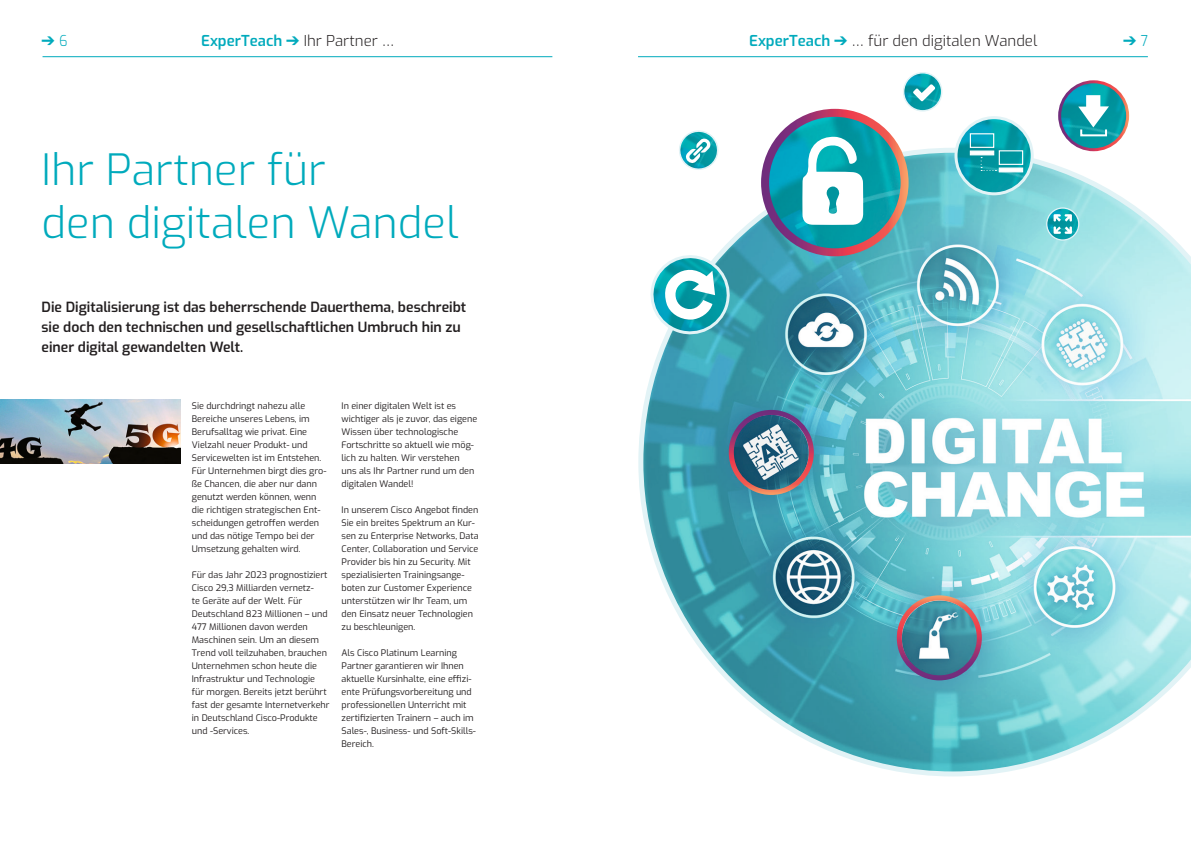
<style>
.page{position:relative;width:1191px;height:842px;background:#fff}
.page>*{position:absolute;margin:0;border:0;box-sizing:border-box;transform-origin:0 0}
.t1{font:300 43.2px/52.8px "Exo";color:#00aabc}
.t2{font:300 15px "Exo";color:#231f20}
.t3{font:300 15px "Exo";color:#00aabc;scale:.9 1}
.t4{font:600 14px/20px "Exo";color:#231f20}
.t5{font:9px/13px "Exo";color:#231f20}
.s1{font-weight:600;color:#00aabc}
.s2{color:#00aabc}
</style>
<div class="page">
<svg style="left:638px;top:148px;width:553px;height:628px"></svg>
<hr style="left:638px;top:56px;width:509px;height:1px;background:#00aabc">
<hr style="left:43px;top:56px;width:509px;height:1px;background:#00aabc">
<img style="left:0;top:400px;width:180px;height:64px">
<img style="left:765px;top:113px;width:139px;height:139px;border-radius:70px">
<div style="left:761px;top:109px;width:147px;height:147px;border:8px solid #fff;border-radius:50%"></div>
<img style="left:1059px;top:82px;width:68px;height:68px;border-radius:34px">
<div style="left:1058px;top:80px;width:71px;height:71px;border:3px solid #fff;border-radius:50%"></div>
<div style="left:729px;top:410px;width:85px;height:85px;border:5px solid #fff;border-radius:50%"></div>
<div style="left:896px;top:595px;width:85px;height:85px;border:5px solid #fff;border-radius:50%"></div>
<img style="left:956px;top:118px;width:76px;height:76px">
<div style="left:954px;top:116px;width:79px;height:79px;border:3px solid #e2f3f6;border-radius:50%"></div>
<img style="left:903px;top:74px;width:38px;height:35px">
<div style="left:903px;top:72px;width:39px;height:40px;border:2px solid #e2f3f6;border-radius:50%"></div>
<svg style="left:802px;top:136px;width:61px;height:89px"></svg>
<div style="left:969px;top:133px;width:25px;height:15px;border:1px solid #fff"></div>
<div style="left:998px;top:150px;width:25px;height:15px;border:1px solid #fff"></div>
<div style="left:969px;top:151px;width:25px;height:4px;background:#fff;border:1px solid #fff"></div>
<hr style="left:998px;top:168px;width:25px;height:4px;background:#f8fcfc">
<svg style="left:980px;top:157px;width:16px;height:14px"></svg>
<svg style="left:643px;top:248px;width:90px;height:93px"></svg>
<svg style="left:913px;top:84px;width:22px;height:17px"></svg>
<svg style="left:675px;top:130px;width:45px;height:43px"></svg>
<img style="left:1046px;top:208px;width:32px;height:32px">
<div style="left:1046px;top:207px;width:33px;height:34px;border:1px solid #e2f3f6;border-radius:50%"></div>
<svg style="left:1053px;top:214px;width:19px;height:20px"></svg>
<svg style="left:1078px;top:95px;width:31px;height:32px"></svg>
<div style="left:1080px;top:128px;width:27px;height:8px;border:2px solid #fff"></div>
<h2 class="t3" style="left:42px;top:30px;width:30px">➔ 6</h2>
<h2 class="t2" style="left:201px;top:30px;width:195px"><span class="s1">ExperTeach</span> <span class="s2">➔</span> Ihr Partner …</h2>
<h2 class="t2" style="left:749px;top:30px;width:290px"><span class="s1">ExperTeach</span> <span class="s2">➔</span> … für den digitalen Wandel</h2>
<h2 class="t3" style="left:1123px;top:30px;width:29px">➔ 7</h2>
<h1 class="t1" style="left:42px;top:141px;width:418px">Ihr Partner für<br>den digitalen Wandel</h1>
<h3 class="t4" style="left:42px;top:296px;width:426px">Die Digitalisierung ist das beherrschende Dauerthema, beschreibt sie doch den technischen und gesellschaftlichen Umbruch hin zu einer digital gewandelten Welt.</h3>
<p class="t5" style="left:192px;top:398px;width:136px">Sie durchdringt nahezu alle<br>Bereiche unseres Lebens, im<br>Berufsalltag wie privat. Eine<br>Vielzahl neuer Produkt- und<br>Servicewelten ist im Entstehen.<br>Für Unternehmen birgt dies gro&shy;ße Chancen, die aber nur dann genutzt werden können, wenn die richtigen strategischen Ent&shy;scheidungen getroffen werden und das nötige Tempo bei der<br>Umsetzung gehalten wird.</p>
<p class="t5" style="left:192px;top:567px;width:139px">Für das Jahr 2023 prognostiziert<br>Cisco 29,3 Milliarden vernetz-<br>te Geräte auf der Welt. Für<br>Deutschland 823 Millionen – und<br>477 Millionen davon werden<br>Maschinen sein. Um an diesem<br>Trend voll teilzuhaben, brauchen<br>Unternehmen schon heute die<br>Infrastruktur und Technologie für morgen. Bereits jetzt berührt fast der gesamte Internetverkehr in Deutschland Cisco-Produkte und -Services.</p>
<p class="t5" style="left:341px;top:398px;width:137px">In einer digitalen Welt ist es wichtiger als je zuvor, das eigene<br>Wissen über technologische<br>Fortschritte so aktuell wie mög&shy;lich zu halten. Wir verstehen<br>uns als Ihr Partner rund um den digitalen Wandel!</p>
<p class="t5" style="left:341px;top:502px;width:139px">In unserem Cisco Angebot finden<br>Sie ein breites Spektrum an Kur&shy;sen zu Enterprise Networks, Data<br>Center, Collaboration und Service<br>Provider bis hin zu Security. Mit spezialisierten Trainingsange&shy;boten zur Customer Experience unterstützen wir Ihr Team, um den Einsatz neuer Technologien zu beschleunigen.</p>
<p class="t5" style="left:341px;top:645px;width:136px">Als Cisco Platinum Learning<br>Partner garantieren wir Ihnen aktuelle Kursinhalte, eine effizi&shy;ente Prüfungsvorbereitung und professionellen Unterricht mit zertifizierten Trainern – auch im<br>Sales-, Business- und Soft-Skills-<br>Bereich.</p>
</div>
